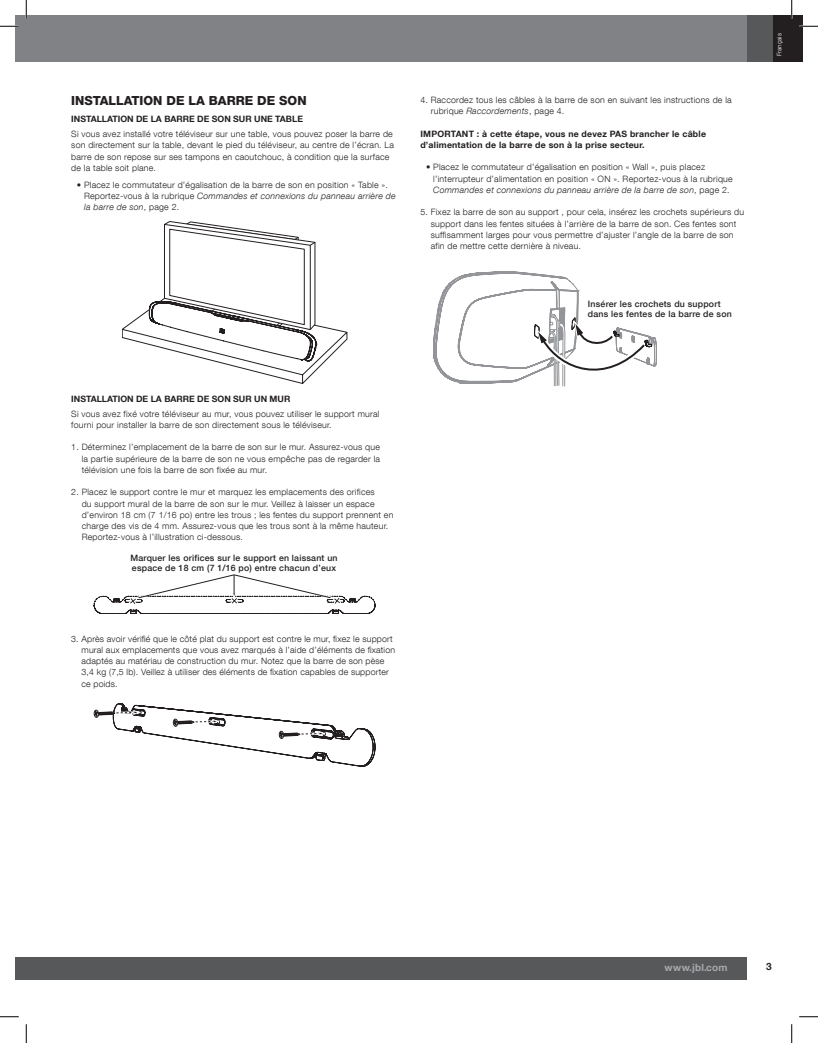
<style>
.page{position:relative;width:818px;height:1043px;background:#fff}
.page>*{position:absolute;margin:0;border:0;box-sizing:border-box;transform-origin:0 0}
.t1{font:800 12.5px "Helvetica Neue LT Com";color:#231f20}
.t2{font:700 10px "Helvetica Neue LT Com";letter-spacing:.025em;color:#a8a9ad}
.t3{font:700 10px "Helvetica Neue LT Com";color:#262324}
.t4{font:300 8.75px/11.2px "Helvetica Neue LT Com";letter-spacing:.025em;color:#231f20}
.t5{font:500 8.75px/10px "Helvetica Neue LT Com";letter-spacing:.025em;color:#231f20}
.t6{font:700 8.75px/11.2px "Helvetica Neue LT Com";letter-spacing:.025em;color:#231f20}
.t7{font:700 8.75px "Helvetica Neue LT Com";color:#231f20}
.t8{font:300 6.25px "Helvetica Neue LT Com";letter-spacing:.005em;color:#fff}
.s1{font-style:italic}
</style>
<div class="page">
<div style="left:26px;top:957px;width:721px;height:22px;background:#57585a"></div>
<div style="left:15px;top:957px;width:11px;height:22px;background:#57585a"></div>
<div style="left:26px;top:15px;width:721px;height:47px;background:#808285"></div>
<div style="left:747px;top:15px;width:27px;height:47px;background:#57585a"></div>
<div style="left:15px;top:15px;width:11px;height:47px;background:#808285"></div>
<div style="left:773px;top:15px;width:29px;height:47px;background:#231f20"></div>
<svg style="left:122px;top:221px;width:225px;height:163px"></svg>
<svg style="left:94px;top:574px;width:281px;height:40px"></svg>
<svg style="left:94px;top:703px;width:281px;height:63px"></svg>
<svg style="left:433px;top:271px;width:223px;height:115px"></svg>
<svg style="left:0;top:25px;width:19px;height:2px"></svg>
<svg style="left:799px;top:25px;width:19px;height:2px"></svg>
<svg style="left:0;top:1016px;width:19px;height:1px"></svg>
<svg style="left:799px;top:1016px;width:19px;height:1px"></svg>
<svg style="left:25px;top:0;width:2px;height:19px"></svg>
<svg style="left:25px;top:1024px;width:2px;height:18px"></svg>
<svg style="left:790px;top:0;width:2px;height:19px"></svg>
<svg style="left:791px;top:1024px;width:1px;height:18px"></svg>
<h1 class="t1" style="left:71px;top:93px;width:237px">INSTALLATION DE LA BARRE DE SON</h1>
<p class="t7" style="left:71px;top:114px;width:233px">INSTALLATION DE LA BARRE DE SON SUR UNE TABLE</p>
<p class="t4" style="left:71px;top:128px;width:324px">Si vous avez installé votre téléviseur sur une table, vous pouvez poser la barre de son directement sur la table, devant le pied du téléviseur, au centre de l’écran. La barre de son repose sur ses tampons en caoutchouc, à condition que la surface de la table soit plane.</p>
<p class="t4" style="left:84px;top:179px;width:313px;text-indent:-7px">• Placez le commutateur d’égalisation de la barre de son en position « Table ».<br>Reportez-vous à la rubrique <span class="s1">Commandes et connexions du panneau arrière de la barre de son</span>, page 2.</p>
<p class="t4" style="left:431px;top:94px;width:302px;text-indent:-10px">4. Raccordez tous les câbles à la barre de son en suivant les instructions de la rubrique <span class="s1">Raccordements</span>, page 4.</p>
<p class="t6" style="left:420px;top:127px;width:287px">IMPORTANT : à cette étape, vous ne devez PAS brancher le câble d’alimentation de la barre de son à la prise secteur.</p>
<p class="t4" style="left:433px;top:161px;width:301px;text-indent:-7px">• Placez le commutateur d’égalisation en position « Wall », puis placez l’interrupteur d’alimentation en position « ON ». Reportez-vous à la rubrique<br><span class="s1">Commandes et connexions du panneau arrière de la barre de son</span>, page 2.</p>
<p class="t4" style="left:431px;top:206px;width:315px;text-indent:-10px">5. Fixez la barre de son au support , pour cela, insérez les crochets supérieurs du support dans les fentes situées à l’arrière de la barre de son. Ces fentes sont suffisamment larges pour vous permettre d’ajuster l’angle de la barre de son afin de mettre cette dernière à niveau.</p>
<p class="t5" style="left:588px;top:298px;width:145px">Insérer les crochets du support dans les fentes de la barre de son</p>
<p class="t7" style="left:71px;top:393px;width:220px">INSTALLATION DE LA BARRE DE SON SUR UN MUR</p>
<p class="t4" style="left:71px;top:407px;width:310px">Si vous avez fixé votre téléviseur au mur, vous pouvez utiliser le support mural fourni pour installer la barre de son directement sous le téléviseur.</p>
<p class="t4" style="left:82px;top:441px;width:300px;text-align:justify;text-indent:-10px">1. Déterminez l’emplacement de la barre de son sur le mur. Assurez-vous que la partie supérieure de la barre de son ne vous empêche pas de regarder la télévision une fois la barre de son fixée au mur.</p>
<p class="t4" style="left:82px;top:486px;width:313px;text-indent:-10px">2. Placez le support contre le mur et marquez les emplacements des orifices<br>du support mural de la barre de son sur le mur. Veillez à laisser un espace d’environ 18 cm (7 1/16 po) entre les trous ; les fentes du support prennent en charge des vis de 4 mm. Assurez-vous que les trous sont à la même hauteur.<br>Reportez-vous à l’illustration ci-dessous.</p>
<p class="t5" style="left:130px;top:552px;width:209px">Marquer les orifices sur le support en laissant un espace de 18 cm (7 1/16 po) entre chacun d’eux</p>
<p class="t4" style="left:82px;top:632px;width:315px;text-indent:-10px">3. Après avoir vérifié que le côté plat du support est contre le mur, fixez le support mural aux emplacements que vous avez marqués à l’aide d’éléments de fixation adaptés au matériau de construction du mur. Notez que la barre de son pèse 3,4 kg (7,5 lb). Veillez à utiliser des éléments de fixation capables de supporter ce poids.</p>
<p class="t8" style="left:775px;top:56px;width:24px;rotate:-90deg">Français</p>
<p class="t2" style="left:664px;top:961px;width:65px">www.jbl.com</p>
<p class="t3" style="left:766px;top:959px;width:7px">3</p>
</div>
